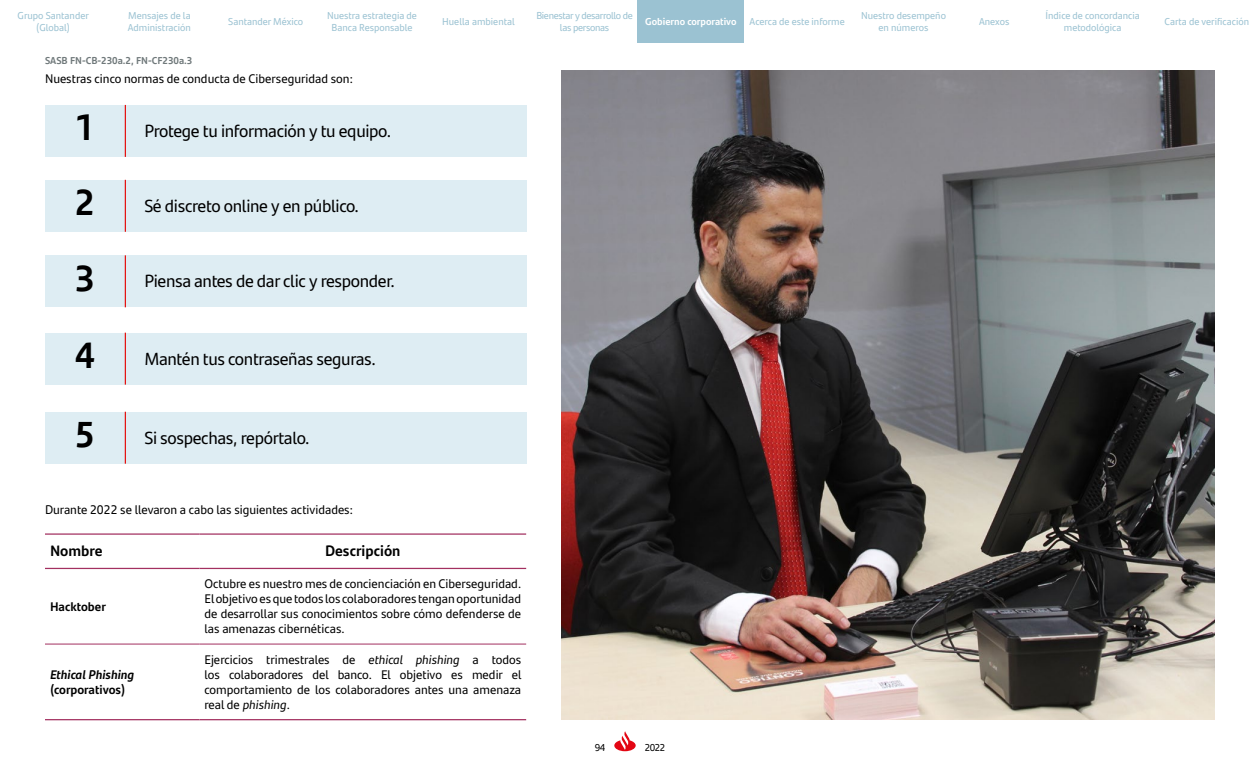
<style>
.page{position:relative;width:1260px;height:765px;background:#fff}
.page>*{position:absolute;margin:0;border:0;box-sizing:border-box;transform-origin:0 0}
.t1{font:700 36.25px "Santander Text";color:#000}
.t2{font:17.5px "Santander Text";letter-spacing:-.02em;color:#000}
.t3{font:700 15px "Santander Text";color:#000}
.t4{font:12.5px/15px "Santander Text";color:#000;text-align:justify}
.t5{font:700 12.5px "Santander Text";color:#000}
.t6{font:italic 700 12.5px "Santander Text";color:#000}
.t7{font:10px/12px "Santander Text";color:#9bc2d2;text-align:center}
.t8{font:10px/12px "Santander Text";letter-spacing:-.03em;color:#9bc2d2;text-align:center}
.t9{font:700 10px "Santander Text";color:#6f787a}
.t10{font:700 10px "Santander Text";color:#fff}
.t11{font:10px "Santander Headline";letter-spacing:-.05em;color:#000}
.s1{font-style:italic}
</style>
<div class="page">
<svg style="left:614px;top:731px;width:22px;height:20px"></svg>
<div style="left:638px;top:0;width:106px;height:43px;background:#9bc2d2"></div>
<div style="left:45px;top:105px;width:481px;height:52px;background:#deedf3"></div>
<hr style="left:125px;top:105px;width:1px;height:52px;background:#e41513">
<div style="left:45px;top:180px;width:481px;height:52px;background:#deedf3"></div>
<hr style="left:125px;top:180px;width:1px;height:52px;background:#e41513">
<div style="left:45px;top:255px;width:481px;height:52px;background:#deedf3"></div>
<hr style="left:125px;top:255px;width:1px;height:52px;background:#e41513">
<div style="left:45px;top:333px;width:481px;height:52px;background:#deedf3"></div>
<hr style="left:125px;top:333px;width:1px;height:52px;background:#e41513">
<div style="left:45px;top:412px;width:481px;height:52px;background:#deedf3"></div>
<hr style="left:125px;top:412px;width:1px;height:52px;background:#e41513">
<hr style="left:45px;top:533px;width:154px;height:2px;background:#a33060">
<hr style="left:199px;top:533px;width:327px;height:2px;background:#a33060">
<hr style="left:45px;top:568px;width:154px;height:1px;background:#a33060">
<hr style="left:199px;top:568px;width:327px;height:1px;background:#a33060">
<hr style="left:45px;top:644px;width:154px;height:1px;background:#a33060">
<hr style="left:199px;top:644px;width:327px;height:1px;background:#a33060">
<hr style="left:45px;top:719px;width:154px;height:1px;background:#a33060">
<hr style="left:199px;top:719px;width:327px;height:1px;background:#a33060">
<img style="left:562px;top:71px;width:653px;height:649px">
<p class="t7" style="left:18px;top:9px;width:73px">Grupo Santander (Global)</p>
<p class="t7" style="left:228px;top:15px;width:76px">Santander México</p>
<p class="t7" style="left:327px;top:9px;width:91px">Nuestra estrategia de<br>Banca Responsable</p>
<p class="t7" style="left:442px;top:15px;width:74px">Huella ambiental</p>
<p class="t8" style="left:536px;top:9px;width:98px">Bienestar y desarrollo de las personas</p>
<p class="t10" style="left:645px;top:14px;width:93px">Gobierno corporativo</p>
<p class="t7" style="left:750px;top:15px;width:97px">Acerca de este informe</p>
<p class="t7" style="left:861px;top:9px;width:86px">Nuestro desempeño en números</p>
<p class="t7" style="left:979px;top:15px;width:32px">Anexos</p>
<p class="t7" style="left:128px;top:9px;width:65px;text-align:left">Mensajes de la<br>Administración</p>
<p class="t9" style="left:45px;top:52px;width:149px">SASB FN-CB-230a.2, FN-CF230a.3</p>
<p class="t4" style="left:45px;top:70px;width:309px">Nuestras cinco normas de conducta de Ciberseguridad son:</p>
<h1 class="t1" style="left:75px;top:99px;width:21px">1</h1>
<h2 class="t2" style="left:144px;top:117px;width:248px">Protege tu información y tu equipo.</h2>
<h1 class="t1" style="left:75px;top:174px;width:21px">2</h1>
<h2 class="t2" style="left:144px;top:192px;width:216px">Sé discreto online y en público.</h2>
<h1 class="t1" style="left:75px;top:250px;width:21px">3</h1>
<h2 class="t2" style="left:144px;top:268px;width:252px">Piensa antes de dar clic y responder.</h2>
<h1 class="t1" style="left:75px;top:327px;width:21px">4</h1>
<h2 class="t2" style="left:144px;top:345px;width:233px">Mantén tus contraseñas seguras.</h2>
<h1 class="t1" style="left:75px;top:406px;width:21px">5</h1>
<h2 class="t2" style="left:144px;top:424px;width:167px">Si sospechas, repórtalo.</h2>
<p class="t4" style="left:45px;top:501px;width:309px">Durante 2022 se llevaron a cabo las siguientes actividades:</p>
<p class="t3" style="left:50px;top:539px;width:54px">Nombre</p>
<p class="t3" style="left:325px;top:539px;width:77px">Descripción</p>
<p class="t5" style="left:50px;top:597px;width:57px">Hacktober</p>
<p class="t6" style="left:50px;top:665px;width:86px">Ethical Phishing</p>
<p class="t5" style="left:50px;top:680px;width:77px">(corporativos)</p>
<p class="t4" style="left:204px;top:576px;width:318px">Octubre es nuestro mes de concienciación en Ciberseguridad.<br>El objetivo es que todos los colaboradores tengan oportunidad de desarrollar sus conocimientos sobre cómo defenderse de las amenazas cibernéticas.</p>
<p class="t4" style="left:204px;top:652px;width:319px">Ejercicios trimestrales de <span class="s1">ethical phishing</span> a todos los colaboradores del banco. El objetivo es medir el comportamiento de los colaboradores antes una amenaza real de <span class="s1">phishing</span>.</p>
<p class="t11" style="left:595px;top:740px;width:12px">94</p>
<p class="t11" style="left:645px;top:740px;width:22px">2022</p>
<p class="t7" style="left:1046px;top:9px;width:96px">Índice de concordancia metodológica</p>
<p class="t7" style="left:1165px;top:15px;width:86px">Carta de verificación</p>
</div>
